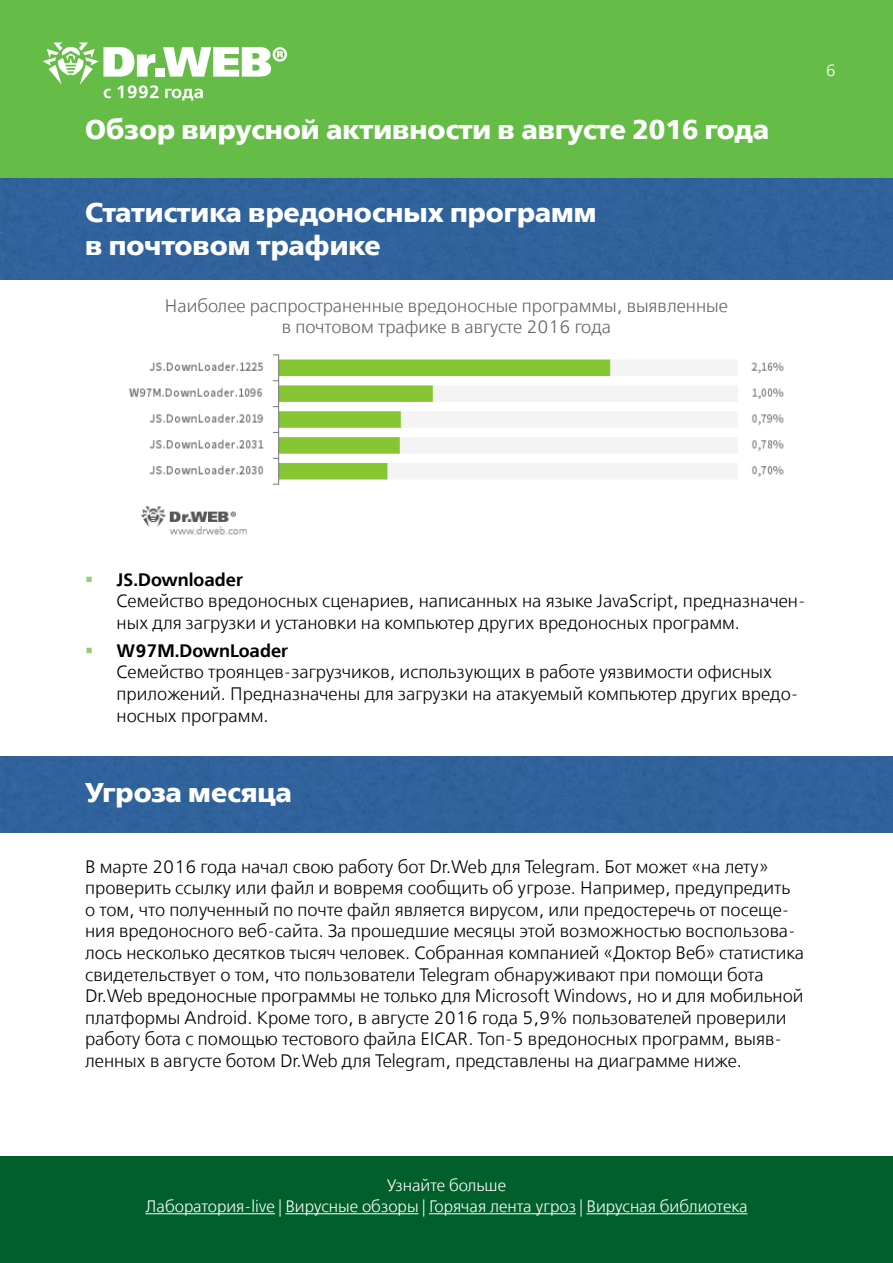
<style>
.page{position:relative;width:893px;height:1263px;background:#fff}
.page>*{position:absolute;margin:0;border:0;box-sizing:border-box;transform-origin:0 0}
.t1{font:27px/32.4px "Free Set Bold C";color:#fff}
.t2{font:18px/21.6px "Free Set Light C";color:#000}
.t3{font:18px/21.6px "Free Set Light C";color:#636466;text-align:center}
.t4{font:18px "Free Set Demi Bold C";color:#000}
.t5{font:16.5px/21.6px "Free Set Light C";color:#fff;text-align:center}
.s1{color:#95cc79}
</style>
<div class="page">
<div style="left:0;top:0;width:893px;height:179px;background:#65bc46"></div>
<svg style="left:43px;top:43px;width:244px;height:58px"></svg>
<div style="left:0;top:1157px;width:893px;height:106px;background:#005f2a"></div>
<hr style="left:145px;top:1213px;width:130px;height:1px;background:#fff">
<hr style="left:285px;top:1213px;width:134px;height:1px;background:#fff">
<hr style="left:429px;top:1213px;width:147px;height:1px;background:#fff">
<hr style="left:586px;top:1213px;width:161px;height:1px;background:#fff">
<div style="left:0;top:756px;width:893px;height:77px;background:#30629c"></div>
<div style="left:0;top:179px;width:893px;height:100px;background:#30629b"></div>
<img style="left:129px;top:354px;width:655px;height:181px">
<h1 class="t1" style="left:85px;top:114px;width:685px">Обзор вирусной активности в августе 2016 года</h1>
<h1 class="t1" style="left:85px;top:197px;width:513px">Статистика вредоносных программ в почтовом трафике</h1>
<p class="t3" style="left:165px;top:296px;width:564px">Наиболее распространенные вредоносные программы, выявленные в почтовом трафике в августе 2016 года</p>
<p class="t5" style="left:826px;top:61px;width:12px">6</p>
<p class="t4" style="left:85px;top:569px;width:159px"><span class="s1">▪</span> JS.Downloader</p>
<p class="t2" style="left:117px;top:591px;width:690px">Семейство вредоносных сценариев, написанных на языке JavaScript, предназначен&shy;ных для загрузки и установки на компьютер других вредоносных программ.</p>
<p class="t4" style="left:85px;top:640px;width:205px"><span class="s1">▪</span> W97M.DownLoader</p>
<p class="t2" style="left:117px;top:662px;width:683px">Семейство троянцев-загрузчиков, использующих в работе уязвимости офисных приложений. Предназначены для загрузки на атакуемый компьютер других вредо&shy;носных программ.</p>
<h1 class="t1" style="left:85px;top:776px;width:208px">Угроза месяца</h1>
<p class="t2" style="left:85px;top:856px;width:721px">В марте 2016 года начал свою работу бот Dr.Web для Telegram. Бот может «на лету» проверить ссылку или файл и вовремя сообщить об угрозе. Например, предупредить о том, что полученный по почте файл является вирусом, или предостеречь от посеще&shy;ния вредоносного веб-сайта. За прошедшие месяцы этой возможностью воспользова&shy;лось несколько десятков тысяч человек. Собранная компанией «Доктор Веб» статистика свидетельствует о том, что пользователи Telegram обнаруживают при помощи бота Dr.Web вредоносные программы не только для Microsoft Windows, но и для мобильной платформы Android. Кроме того, в августе 2016 года 5,9% пользователей проверили работу бота с помощью тестового файла EICAR. Топ-5 вредоносных программ, выяв&shy;ленных в августе ботом Dr.Web для Telegram, представлены на диаграмме ниже.</p>
<p class="t5" style="left:145px;top:1175px;width:604px">Узнайте больше<br>Лаборатория-live | Вирусные обзоры | Горячая лента угроз | Вирусная библиотека</p>
</div>
